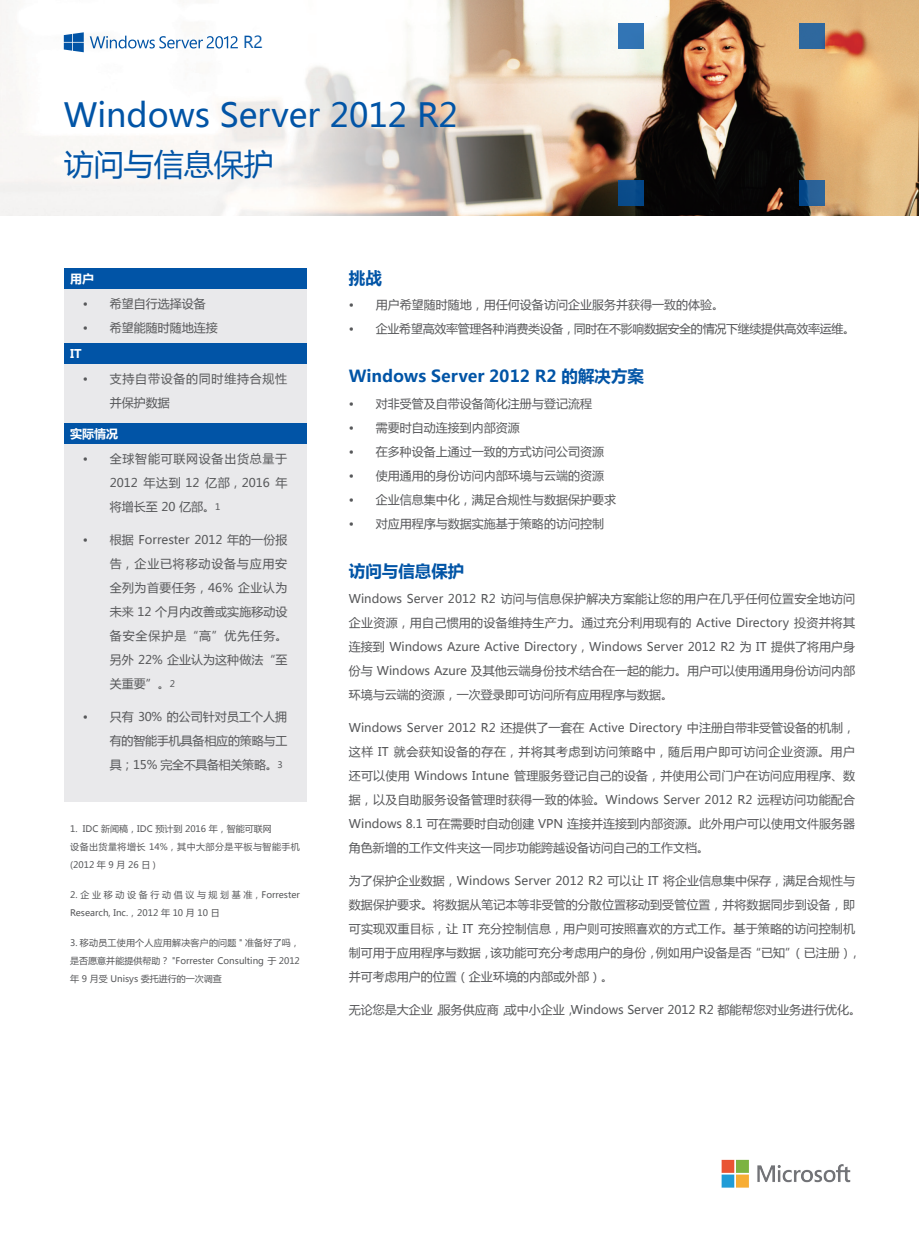
<style>
.page{position:relative;width:919px;height:1238px;background:#fff}
.page>*{position:absolute;margin:0;border:0;box-sizing:border-box;transform-origin:0 0}
.t1{font:33px "Microsoft Ya Hei";color:#0154a6}
.t2{font:30px "Microsoft Ya Hei";color:#0154a6}
.t3{font:17.55px "Nirmala UI";color:#0154a6}
.t4{font:700 16.5px "Microsoft Ya Hei";color:#0154a6}
.t5{font:12px/24px "Microsoft Ya Hei";color:#57585a;text-align:justify}
.t6{font:12px "Microsoft Ya Hei";letter-spacing:-.025em;color:#57585a}
.t7{font:12px/24px "Microsoft Ya Hei";letter-spacing:.06em;color:#57585a}
.t8{font:700 12px "Microsoft Ya Hei";color:#fff}
.t9{font:9px/18px "Microsoft Ya Hei";color:#57585a}
.t10{font:9px/18px "Microsoft Ya Hei";letter-spacing:.055em;color:#57585a}
.s1{font-size:9px}
</style>
<div class="page">
<img style="left:721px;top:1159px;width:130px;height:29px">
<img style="left:0;top:0;width:918px;height:215px">
<div style="left:64px;top:269px;width:242px;height:532px;background:#e9e9eb"></div>
<div style="left:64px;top:269px;width:242px;height:20px;background:#0154a6"></div>
<div style="left:64px;top:343px;width:242px;height:21px;background:#0154a6"></div>
<div style="left:64px;top:423px;width:242px;height:20px;background:#0154a6"></div>
<div style="left:618px;top:23px;width:25px;height:26px;background:#3275b5"></div>
<div style="left:798px;top:23px;width:26px;height:26px;background:#2f689e"></div>
<svg style="left:798px;top:180px;width:26px;height:25px"></svg>
<div style="left:618px;top:180px;width:25px;height:25px;background:#0a4b89"></div>
<svg style="left:64px;top:32px;width:20px;height:20px"></svg>
<svg style="left:90px;top:36px;width:148px;height:12px"></svg>
<h3 class="t3" style="left:243px;top:28px;width:21px">R2</h3>
<h1 class="t1" style="left:64px;top:93px;width:395px">Windows Server 2012 R2</h1>
<h2 class="t2" style="left:64px;top:144px;width:211px">访问与信息保护</h2>
<p class="t8" style="left:70px;top:270px;width:25px">用户</p>
<p class="t5" style="left:83px;top:291px;width:124px">• 希望自行选择设备</p>
<p class="t5" style="left:83px;top:315px;width:136px">• 希望能随时随地连接</p>
<p class="t7" style="left:110px;top:367px;width:179px;text-indent:-27px">• 支持自带设备的同时维持合规性并保护数据</p>
<p class="t8" style="left:70px;top:345px;width:13px">IT</p>
<p class="t8" style="left:70px;top:425px;width:49px">实际情况</p>
<p class="t5" style="left:110px;top:446px;width:179px;text-indent:-27px">• 全球智能可联网设备出货总量于2012 年达到 12 亿部，2016 年将增长至 20 亿部。<span class="s1">1</span></p>
<p class="t5" style="left:110px;top:527px;width:179px;text-indent:-27px">• 根据 Forrester 2012 年的一份报告，企业已将移动设备与应用安全列为首要任务，46% 企业认为未来 12 个月内改善或实施移动设备安全保护是“高”优先任务。另外 22% 企业认为这种做法“至关重要”。<span class="s1">2</span></p>
<p class="t5" style="left:110px;top:704px;width:179px;text-indent:-27px">• 只有 30% 的公司针对员工个人拥有的智能手机具备相应的策略与工具；15% 完全不具备相关策略。<span class="s1">3</span></p>
<p class="t10" style="left:70px;top:819px;width:231px">1. IDC 新闻稿，IDC 预计到 2016 年，智能可联网<br>设备出货量将增长 14%，其中大部分是平板与智能手机(2012年9月26日)</p>
<p class="t9" style="left:70px;top:885px;width:231px">2.企业移动设备行动倡议与规划基准，Forrester<br>Research, Inc.，2012 年 10 月 10 日</p>
<p class="t9" style="left:70px;top:933px;width:231px;text-align:justify">3. 移动员工使用个人应用解决客户的问题 " 准备好了吗，是否愿意并能提供帮助？ "Forrester Consulting 于 2012年 9 月受 Unisys 委托进行的一次调查</p>
<h3 class="t4" style="left:349px;top:267px;width:34px">挑战</h3>
<p class="t5" style="left:349px;top:292px;width:377px">• 用户希望随时随地，用任何设备访问企业服务并获得一致的体验。</p>
<p class="t6" style="left:349px;top:320px;width:507px">• 企业希望高效率管理各种消费类设备，同时在不影响数据安全的情况下继续提供高效率运维。</p>
<h3 class="t4" style="left:349px;top:364px;width:297px">Windows Server 2012 R2 的解决方案</h3>
<p class="t5" style="left:349px;top:391px;width:245px">• 对非受管及自带设备简化注册与登记流程</p>
<p class="t5" style="left:349px;top:415px;width:173px">• 需要时自动连接到内部资源</p>
<p class="t5" style="left:349px;top:439px;width:257px">• 在多种设备上通过一致的方式访问公司资源</p>
<p class="t5" style="left:349px;top:463px;width:257px">• 使用通用的身份访问内部环境与云端的资源</p>
<p class="t5" style="left:349px;top:487px;width:269px">• 企业信息集中化，满足合规性与数据保护要求</p>
<p class="t5" style="left:349px;top:511px;width:257px">• 对应用程序与数据实施基于策略的访问控制</p>
<h3 class="t4" style="left:349px;top:559px;width:117px">访问与信息保护</h3>
<p class="t5" style="left:349px;top:586px;width:508px">Windows Server 2012 R2 访问与信息保护解决方案能让您的用户在几乎任何位置安全地访问企业资源，用自己惯用的设备维持生产力。通过充分利用现有的 Active Directory 投资并将其连接到 Windows Azure Active Directory，Windows Server 2012 R2 为 IT 提供了将用户身份与 Windows Azure 及其他云端身份技术结合在一起的能力。用户可以使用通用身份访问内部环境与云端的资源，一次登录即可访问所有应用程序与数据。</p>
<p class="t5" style="left:349px;top:715px;width:508px">Windows Server 2012 R2 还提供了一套在 Active Directory 中注册自带非受管设备的机制，这样 IT 就会获知设备的存在，并将其考虑到访问策略中，随后用户即可访问企业资源。用户还可以使用 Windows Intune 管理服务登记自己的设备，并使用公司门户在访问应用程序、数据，以及自助服务设备管理时获得一致的体验。Windows Server 2012 R2 远程访问功能配合Windows 8.1 可在需要时自动创建 VPN 连接并连接到内部资源。此外用户可以使用文件服务器角色新增的工作文件夹这一同步功能跨越设备访问自己的工作文档。</p>
<p class="t5" style="left:349px;top:868px;width:513px;text-align:left">为了保护企业数据，Windows Server 2012 R2 可以让 IT 将企业信息集中保存，满足合规性与数据保护要求。将数据从笔记本等非受管的分散位置移动到受管位置，并将数据同步到设备，即可实现双重目标，让 IT 充分控制信息，用户则可按照喜欢的方式工作。基于策略的访问控制机制可用于应用程序与数据，该功能可充分考虑用户的身份，例如用户设备是否“已知”（已注册），并可考虑用户的位置（企业环境的内部或外部）。</p>
<p class="t5" style="left:349px;top:997px;width:514px">无论您是大企业，服务供应商，或中小企业，Windows Server 2012 R2 都能帮您对业务进行优化。</p>
</div>
